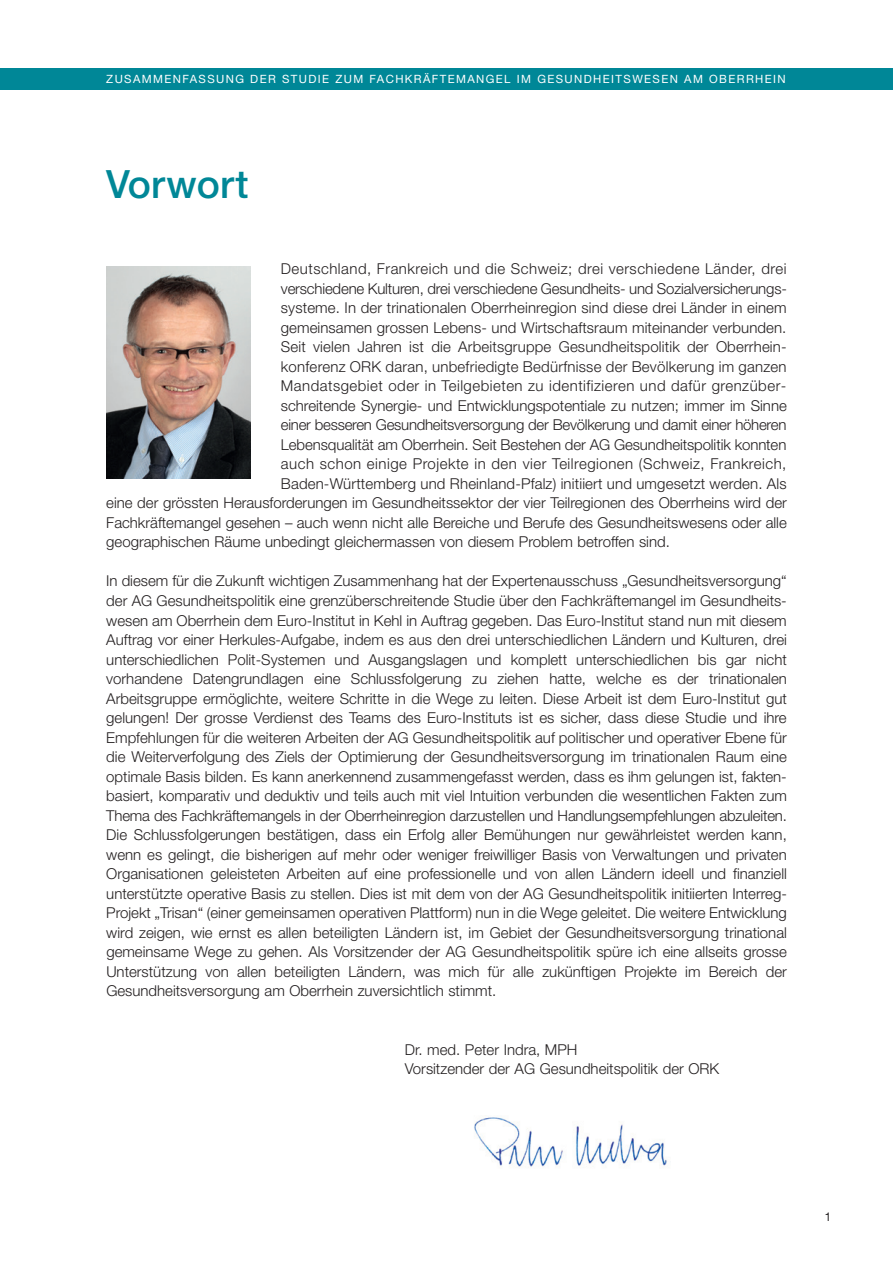
<style>
.page{position:relative;width:893px;height:1263px;background:#fff}
.page>*{position:absolute;margin:0;border:0;box-sizing:border-box;transform-origin:0 0}
.t1{font:500 39px "Helvetica Neue LT Std";color:#008797}
.t2{font:300 15px/19.5px "Helvetica Neue LT Std";color:#231f20;text-align:justify}
.t3{font:300 15px "Helvetica Neue LT Std";letter-spacing:.035em;color:#231f20}
.t4{font:12px "Helvetica Neue LT Std";color:#231f20;scale:.95 1}
.t5{font:11.4px "Helvetica Neue LT Std";letter-spacing:.12em;color:#fff}
</style>
<div class="page">
<div style="left:0;top:68px;width:893px;height:21px;background:#008797"></div>
<img style="left:474px;top:1117px;width:193px;height:51px">
<img style="left:106px;top:266px;width:145px;height:213px">
<p class="t5" style="left:106px;top:75px;width:681px">ZUSAMMENFASSUNG DER STUDIE ZUM FACHKRÄFTEMANGEL IM GESUNDHEITSWESEN AM OBERRHEIN</p>
<h1 class="t1" style="left:106px;top:170px;width:144px">Vorwort</h1>
<p class="t3" style="left:281px;top:264px;width:507px">Deutschland, Frankreich und die Schweiz; drei verschiedene Länder, drei</p>
<p class="t2" style="left:281px;top:280px;width:507px">verschiedene Kulturen, drei verschiedene Gesundheits- und Sozialversicherungs-</p>
<p class="t2" style="left:281px;top:300px;width:507px">systeme. In der trinationalen Oberrheinregion sind diese drei Länder in einem</p>
<p class="t2" style="left:281px;top:319px;width:507px">gemeinsamen grossen Lebens- und Wirtschaftsraum miteinander verbunden.</p>
<p class="t2" style="left:281px;top:339px;width:507px">Seit vielen Jahren ist die Arbeitsgruppe Gesundheitspolitik der Oberrhein-</p>
<p class="t2" style="left:281px;top:358px;width:507px">konferenz ORK daran, unbefriedigte Bedürfnisse der Bevölkerung im ganzen</p>
<p class="t3" style="left:281px;top:381px;width:507px">Mandatsgebiet oder in Teilgebieten zu identifizieren und dafür grenzüber -</p>
<p class="t2" style="left:281px;top:397px;width:507px">schreitende Synergie- und Entwicklungspotentiale zu nutzen; immer im Sinne</p>
<p class="t2" style="left:281px;top:417px;width:507px">einer besseren Gesundheitsversorgung der Bevölkerung und damit einer höheren</p>
<p class="t2" style="left:281px;top:436px;width:507px">Lebensqualität am Oberrhein. Seit Bestehen der AG Gesundheitspolitik konnten</p>
<p class="t3" style="left:281px;top:459px;width:507px">auch schon einige Projekte in den vier Teilregionen (Schweiz, Frankreich,</p>
<p class="t2" style="left:281px;top:475px;width:507px">Baden-Württemberg und Rheinland-Pfalz) initiiert und umgesetzt werden. Als</p>
<p class="t2" style="left:106px;top:495px;width:682px">eine der grössten Herausforderungen im Gesundheitssektor der vier Teilregionen des Oberrheins wird der</p>
<p class="t2" style="left:106px;top:514px;width:682px">Fachkräftemangel gesehen – auch wenn nicht alle Bereiche und Berufe des Gesundheitswesens oder alle</p>
<p class="t2" style="left:106px;top:534px;width:565px">geographischen Räume unbedingt gleichermassen von diesem Problem betroffen sind.</p>
<p class="t2" style="left:106px;top:573px;width:682px">In diesem für die Zukunft wichtigen Zusammenhang hat der Expertenausschuss „Gesundheitsversorgung“ der AG Gesundheitspolitik eine grenzüberschreitende Studie über den Fachkräftemangel im Gesundheits&shy;wesen am Oberrhein dem Euro-Institut in Kehl in Auftrag gegeben. Das Euro-Institut stand nun mit diesem Auftrag vor einer Herkules-Aufgabe, indem es aus den drei unterschiedlichen Ländern und Kulturen, drei unterschiedlichen Polit-Systemen und Ausgangslagen und komplett unterschiedlichen bis gar nicht vorhandene Datengrundlagen eine Schlussfolgerung zu ziehen hatte, welche es der trinationalen Arbeitsgruppe ermöglichte, weitere Schritte in die Wege zu leiten. Diese Arbeit ist dem Euro-Institut gut gelungen! Der grosse Verdienst des Teams des Euro-Instituts ist es sicher, dass diese Studie und ihre Empfehlungen für die weiteren Arbeiten der AG Gesundheitspolitik auf politischer und operativer Ebene für die Weiterverfolgung des Ziels der Optimierung der Gesundheitsversorgung im trinationalen Raum eine optimale Basis bilden. Es kann anerkennend zusammengefasst werden, dass es ihm gelungen ist, fakten&shy;basiert, komparativ und deduktiv und teils auch mit viel Intuition verbunden die wesentlichen Fakten zum Thema des Fachkräftemangels in der Oberrheinregion darzustellen und Handlungsempfehlungen abzuleiten.<br>Die Schlussfolgerungen bestätigen, dass ein Erfolg aller Bemühungen nur gewährleistet werden kann, wenn es gelingt, die bisherigen auf mehr oder weniger freiwilliger Basis von Verwaltungen und privaten Organisationen geleisteten Arbeiten auf eine professionelle und von allen Ländern ideell und finanziell unterstützte operative Basis zu stellen. Dies ist mit dem von der AG Gesundheitspolitik initiierten Interreg-Projekt „Trisan“ (einer gemeinsamen operativen Plattform) nun in die Wege geleitet. Die weitere Entwicklung wird zeigen, wie ernst es allen beteiligten Ländern ist, im Gebiet der Gesundheitsversorgung trinational gemeinsame Wege zu gehen. Als Vorsitzender der AG Gesundheitspolitik spüre ich eine allseits grosse Unterstützung von allen beteiligten Ländern, was mich für alle zukünftigen Projekte im Bereich der Gesundheitsversorgung am Oberrhein zuversichtlich stimmt.</p>
<p class="t2" style="left:405px;top:1041px;width:316px">Dr. med. Peter Indra, MPH<br>Vorsitzender der AG Gesundheitspolitik der ORK</p>
<p class="t4" style="left:825px;top:1212px;width:8px">1</p>
</div>
